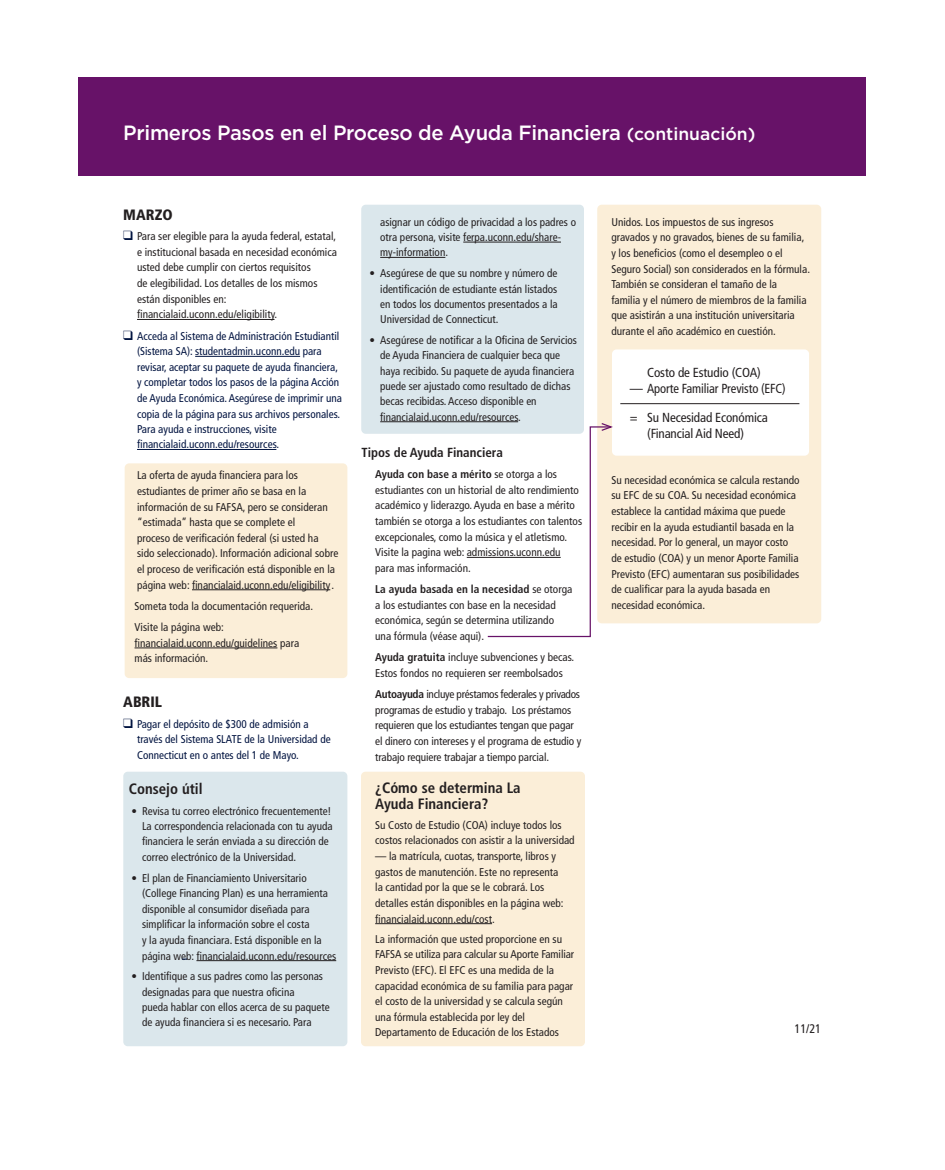
<style>
.page{position:relative;width:945px;height:1170px;background:#fff}
.page>*{position:absolute;margin:0;border:0;box-sizing:border-box;transform-origin:0 0}
.t1{font:500 20.62px "Gotham";letter-spacing:-.015em;color:#fff}
.t2{font:700 condensed 15px/15.2px "Frutiger LT Std";color:#231f20}
.t3{font:900 condensed 15px "Frutiger LT Std";color:#231f20}
.t4{font:condensed 13.12px/28.8px "Frutiger LT Std";letter-spacing:-.01em;color:#231f20}
.t5{font:700 condensed 13.12px "Frutiger LT Std";color:#231f20}
.t6{font:condensed 12.5px "Frutiger LT Std";color:#231f20}
.t7{font:condensed 11.25px/15.6px "Frutiger LT Std";color:#231f20}
.t8{font:condensed 11.25px/15.6px "Frutiger LT Std";color:#001340}
.s1{font-size:17.5px}
.s2{color:#001340}
.s3{font-weight:700}
</style>
<div class="page">
<div style="left:361px;top:772px;width:224px;height:274px;background:#fbeed8;border-radius:5px"></div>
<div style="left:597px;top:205px;width:224px;height:418px;background:#fbeed8;border-radius:5px"></div>
<div style="left:123px;top:772px;width:224px;height:274px;background:#dbe7ec;border-radius:4px"></div>
<div style="left:125px;top:463px;width:222px;height:215px;background:#fbeed8;border-radius:5px"></div>
<div style="left:79px;top:77px;width:787px;height:99px;background:#671268"></div>
<div style="left:361px;top:205px;width:223px;height:229px;background:#dbe7ec;border-radius:5px"></div>
<div style="left:612px;top:349px;width:197px;height:107px;background:#fff;border-radius:5px"></div>
<hr style="left:620px;top:403px;width:179px;height:1px;background:#231f20">
<hr style="left:137px;top:319px;width:138px;height:1px;background:#231f20">
<hr style="left:195px;top:356px;width:105px;height:1px;background:#001340">
<hr style="left:137px;top:449px;width:139px;height:1px;background:#001340">
<hr style="left:192px;top:590px;width:138px;height:1px;background:#231f20">
<hr style="left:135px;top:648px;width:142px;height:1px;background:#231f20">
<hr style="left:196px;top:960px;width:140px;height:1px;background:#231f20">
<hr style="left:463px;top:242px;width:98px;height:1px;background:#231f20">
<hr style="left:380px;top:257px;width:65px;height:1px;background:#231f20">
<hr style="left:380px;top:421px;width:138px;height:1px;background:#231f20">
<hr style="left:467px;top:557px;width:94px;height:1px;background:#231f20">
<hr style="left:375px;top:923px;width:117px;height:1px;background:#231f20">
<svg style="left:487px;top:422px;width:128px;height:216px"></svg>
<p class="t1" style="left:123px;top:119px;width:634px">Primeros Pasos en el Proceso de Ayuda Financiera <span class="s1">(continuación)</span></p>
<p class="t3" style="left:123px;top:206px;width:51px">MARZO</p>
<p class="t7" style="left:137px;top:229px;width:201px;text-indent:-14px"><span class="s2">❑</span> Para ser elegible para la ayuda federal, estatal, e institucional basada en necesidad económica usted debe cumplir con ciertos requisitos<br>de elegibilidad. Los detalles de los mismos están disponibles en: financialaid.uconn.edu/eligibility.</p>
<p class="t8" style="left:137px;top:328px;width:206px;text-indent:-14px">❑ Acceda al Sistema de Administración Estudiantil (Sistema SA): studentadmin.uconn.edu para revisar, aceptar su paquete de ayuda financiera, y completar todos los pasos de la página Acción de Ayuda Económica. Asegúrese de imprimir una copia de la página para sus archivos personales.</p>
<p class="t8" style="left:137px;top:421px;width:141px">Para ayuda e instrucciones, visite</p>
<p class="t8" style="left:137px;top:437px;width:144px">financialaid.uconn.edu/resources.</p>
<p class="t7" style="left:137px;top:468px;width:203px">La oferta de ayuda financiera para los estudiantes de primer año se basa en la información de su FAFSA, pero se consideran “estimada” hasta que se complete el<br>proceso de verificación federal (si usted ha sido seleccionado). Información adicional sobre el proceso de verificación está disponible en la página web: financialaid.uconn.edu/eligibility .</p>
<p class="t7" style="left:135px;top:598px;width:180px">Someta toda la documentación requerida.</p>
<p class="t7" style="left:135px;top:620px;width:166px">Visite la página web: financialaid.uconn.edu/guidelines para más información.</p>
<p class="t3" style="left:123px;top:693px;width:40px">ABRIL</p>
<p class="t8" style="left:137px;top:716px;width:195px;text-indent:-14px">❑ Pagar el depósito de $300 de admisión a través del Sistema SLATE de la Universidad de<br>Connecticut en o antes del 1 de Mayo.</p>
<p class="t2" style="left:129px;top:781px;width:75px">Consejo útil</p>
<p class="t7" style="left:142px;top:803px;width:192px;line-height:15.2px;text-indent:-11px">• Revisa tu correo electrónico frecuentemente!<br>La correspondencia relacionada con tu ayuda financiera le serán enviada a su dirección de correo electrónico de la Universidad.</p>
<p class="t7" style="left:142px;top:870px;width:196px;text-indent:-11px">• El plan de Financiamiento Universitario (College Financing Plan) es una herramienta disponible al consumidor diseñada para simplificar la información sobre el costa<br>y la ayuda financiara. Está disponible en la página web: financialaid.uconn.edu/resources</p>
<p class="t7" style="left:142px;top:969px;width:189px;line-height:15.2px;text-indent:-11px">• Identifique a sus padres como las personas designadas para que nuestra oficina<br>pueda hablar con ellos acerca de su paquete de ayuda financiera si es necesario. Para</p>
<p class="t7" style="left:380px;top:214px;width:197px;line-height:15.2px">asignar un código de privacidad a los padres o otra persona, visite ferpa.uconn.edu/share&shy;my-information.</p>
<p class="t7" style="left:380px;top:266px;width:179px;line-height:15.2px;text-align:justify;text-indent:-11px">• Asegúrese de que su nombre y número de identificación de estudiante están listados en todos los documentos presentados a la Universidad de Connecticut.</p>
<p class="t7" style="left:380px;top:333px;width:198px;line-height:15.2px;text-indent:-11px">• Asegúrese de notificar a la Oficina de Servicios de Ayuda Financiera de cualquier beca que haya recibido. Su paquete de ayuda financiera puede ser ajustado como resultado de dichas becas recibidas. Acceso disponible en financialaid.uconn.edu/resources.</p>
<p class="t5" style="left:361px;top:445px;width:143px">Tipos de Ayuda Financiera</p>
<p class="t7" style="left:375px;top:467px;width:208px"><span class="s3">Ayuda con base a mérito</span> se otorga a los estudiantes con un historial de alto rendimiento académico y liderazgo. Ayuda en base a mérito también se otorga a los estudiantes con talentos excepcionales, como la música y el atletismo.<br>Visite la pagina web: admissions.uconn.edu para mas información.</p>
<p class="t7" style="left:375px;top:582px;width:199px"><span class="s3">La ayuda basada en la necesidad</span> se otorga a los estudiantes con base en la necesidad económica, según se determina utilizando una fórmula (véase aqui).</p>
<p class="t7" style="left:375px;top:650px;width:201px"><span class="s3">Ayuda gratuita</span> incluye subvenciones y becas.<br>Estos fondos no requieren ser reembolsados</p>
<p class="t7" style="left:375px;top:687px;width:208px"><span class="s3">Autoayuda</span> incluye préstamos federales y privados programas de estudio y trabajo. Los préstamos requieren que los estudiantes tengan que pagar el dinero con intereses y el programa de estudio y trabajo requiere trabajar a tiempo parcial.</p>
<p class="t2" style="left:375px;top:781px;width:147px">¿Cómo se determina La<br>Ayuda Financiera?</p>
<p class="t7" style="left:375px;top:817px;width:201px">Su Costo de Estudio (COA) incluye todos los costos relacionados con asistir a la universidad</p>
<p class="t7" style="left:375px;top:848px;width:190px">— la matrícula, cuotas, transporte, libros y gastos de manutención. Este no representa la cantidad por la que se le cobrará. Los detalles están disponibles en la página web: financialaid.uconn.edu/cost.</p>
<p class="t7" style="left:375px;top:931px;width:201px">La información que usted proporcione en su FAFSA se utiliza para calcular su Aporte Familiar Previsto (EFC). El EFC es una medida de la capacidad económica de su familia para pagar el costo de la universidad y se calcula según una fórmula establecida por ley del Departamento de Educación de los Estados</p>
<p class="t7" style="left:611px;top:214px;width:200px">Unidos. Los impuestos de sus ingresos gravados y no gravados, bienes de su familia, y los beneficios (como el desempleo o el Seguro Social) son considerados en la fórmula.<br>También se consideran el tamaño de la<br>familia y el número de miembros de la familia que asistirán a una institución universitaria durante el año académico en cuestión.</p>
<p class="t4" style="left:647px;top:358px;width:115px">Costo de Estudio (COA)</p>
<p class="t4" style="left:630px;top:374px;width:158px">— Aporte Familiar Previsto (EFC) = Su Necesidad Económica</p>
<p class="t4" style="left:647px;top:419px;width:98px">(Financial Aid Need)</p>
<p class="t7" style="left:611px;top:472px;width:190px">Su necesidad económica se calcula restando su EFC de su COA. Su necesidad económica establece la cantidad máxima que puede recibir en la ayuda estudiantil basada en la necesidad. Por lo general, un mayor costo de estudio (COA) y un menor Aporte Familia Previsto (EFC) aumentaran sus posibilidades de cualificar para la ayuda basada en necesidad económica.</p>
<p class="t6" style="left:795px;top:1021px;width:28px">11/21</p>
</div>
